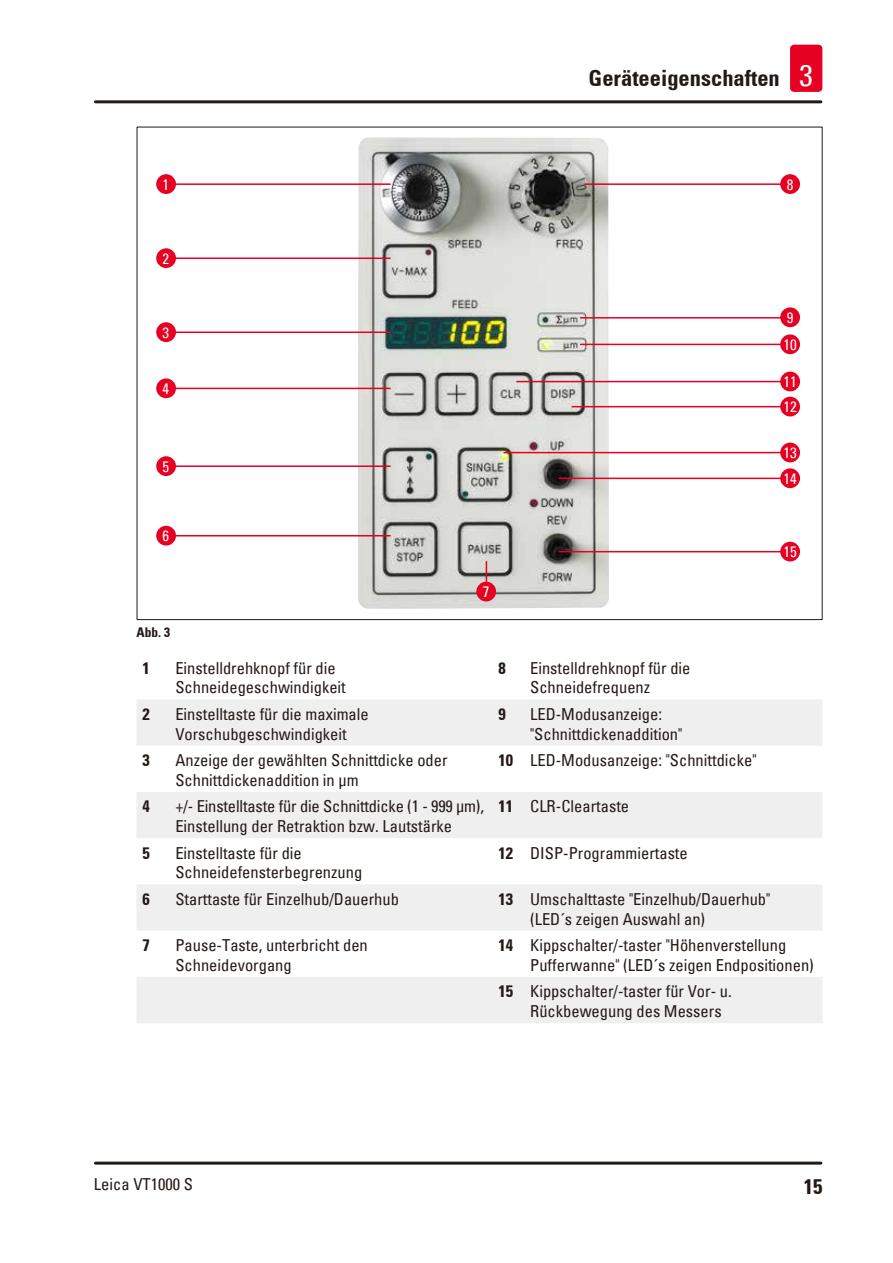
<style>
.page{position:relative;width:893px;height:1263px;background:#fff}
.page>*{position:absolute;margin:0;border:0;box-sizing:border-box;transform-origin:0 0}
.t1{font:700 condensed 22.5px "Univers";color:#231916}
.t2{font:700 condensed 21px "Univers";color:#231916}
.Table_text{font:condensed 16.5px/19.8px "Univers";color:#231916}
.Table_heading{font:700 condensed 16.5px "Univers";color:#231916}
.t3{font:condensed 15px "Univers";color:#fff}
.t4{font:700 condensed 13.5px "Univers";color:#231916}
.s1{font-weight:400;font-size:30px;color:#fff}
</style>
<div class="page">
<hr style="left:95px;top:100px;width:726px;height:3px;background:#231916">
<hr style="left:95px;top:1161px;width:726px;height:3px;background:#231916">
<div style="left:790px;top:45px;width:32px;height:47px;background:#e60021;border-radius:4px"></div>
<img style="left:356px;top:137px;width:254px;height:472px">
<div style="left:156px;top:174px;width:20px;height:20px;background:#e60021;border-radius:50%"></div>
<hr style="left:173px;top:183px;width:217px;height:2px;background:#e60021">
<div style="left:156px;top:248px;width:20px;height:20px;background:#e60021;border-radius:50%"></div>
<hr style="left:173px;top:257px;width:217px;height:2px;background:#e60021">
<div style="left:156px;top:322px;width:20px;height:20px;background:#e60021;border-radius:50%"></div>
<hr style="left:173px;top:331px;width:217px;height:2px;background:#e60021">
<div style="left:156px;top:378px;width:20px;height:20px;background:#e60021;border-radius:50%"></div>
<hr style="left:173px;top:388px;width:217px;height:1px;background:#e60021">
<div style="left:156px;top:456px;width:20px;height:20px;background:#e60021;border-radius:50%"></div>
<hr style="left:173px;top:465px;width:217px;height:2px;background:#e60021">
<div style="left:156px;top:526px;width:20px;height:19px;background:#e60021;border-radius:50%"></div>
<hr style="left:173px;top:535px;width:217px;height:1px;background:#e60021">
<div style="left:780px;top:174px;width:20px;height:20px;background:#e60021;border-radius:50%"></div>
<hr style="left:585px;top:183px;width:198px;height:2px;background:#e60021">
<div style="left:780px;top:307px;width:20px;height:20px;background:#e60021;border-radius:50%"></div>
<hr style="left:581px;top:317px;width:202px;height:2px;background:#e60021">
<div style="left:780px;top:334px;width:20px;height:20px;background:#e60021;border-radius:50%"></div>
<hr style="left:581px;top:344px;width:202px;height:1px;background:#e60021">
<div style="left:780px;top:397px;width:20px;height:19px;background:#e60021;border-radius:50%"></div>
<hr style="left:572px;top:406px;width:211px;height:1px;background:#e60021">
<div style="left:780px;top:372px;width:20px;height:19px;background:#e60021;border-radius:50%"></div>
<hr style="left:517px;top:381px;width:266px;height:1px;background:#e60021">
<div style="left:780px;top:443px;width:20px;height:19px;background:#e60021;border-radius:50%"></div>
<hr style="left:504px;top:452px;width:279px;height:1px;background:#e60021">
<div style="left:780px;top:468px;width:20px;height:20px;background:#e60021;border-radius:50%"></div>
<hr style="left:559px;top:478px;width:224px;height:1px;background:#e60021">
<div style="left:780px;top:542px;width:20px;height:19px;background:#e60021;border-radius:50%"></div>
<hr style="left:559px;top:551px;width:224px;height:1px;background:#e60021">
<div style="left:476px;top:582px;width:20px;height:19px;background:#e60021;border-radius:50%"></div>
<svg style="left:486px;top:562px;width:1px;height:20px"></svg>
<svg style="left:137px;top:700px;width:685px;height:323px;fill:#efeff0"></svg>
<p class="t3" style="left:163px;top:175px;width:8px">1</p>
<p class="t3" style="left:163px;top:249px;width:8px">2</p>
<p class="t3" style="left:163px;top:323px;width:8px">3</p>
<p class="t3" style="left:163px;top:379px;width:8px">4</p>
<p class="t3" style="left:163px;top:457px;width:8px">5</p>
<p class="t3" style="left:163px;top:526px;width:8px">6</p>
<p class="t4" style="left:136px;top:623px;width:35px">Abb. 3</p>
<p class="t3" style="left:483px;top:582px;width:8px">7</p>
<h1 class="t1" style="left:589px;top:65px;width:226px">Geräteeigenschaften <span class="s1">3</span></h1>
<p class="t3" style="left:787px;top:175px;width:8px">8</p>
<p class="t3" style="left:787px;top:308px;width:8px">9</p>
<p class="t3" style="left:783px;top:335px;width:15px">10</p>
<p class="t3" style="left:783px;top:372px;width:15px">11</p>
<p class="t3" style="left:783px;top:397px;width:15px">12</p>
<p class="t3" style="left:783px;top:443px;width:15px">13</p>
<p class="t3" style="left:783px;top:469px;width:15px">14</p>
<p class="t3" style="left:783px;top:542px;width:15px">15</p>
<p class="Table_heading" style="left:142px;top:658px;width:9px">1</p>
<p class="Table_text" style="left:175px;top:657px;width:172px">Einstelldrehknopf für die<br>Schneidegeschwindigkeit</p>
<p class="Table_heading" style="left:499px;top:658px;width:9px">8</p>
<p class="Table_text" style="left:530px;top:657px;width:162px">Einstelldrehknopf für die<br>Schneidefrequenz</p>
<p class="Table_heading" style="left:142px;top:704px;width:9px">2</p>
<p class="Table_text" style="left:175px;top:704px;width:195px">Einstelltaste für die maximale<br>Vorschubgeschwindigkeit</p>
<p class="Table_heading" style="left:499px;top:704px;width:9px">9</p>
<p class="Table_text" style="left:530px;top:704px;width:154px">LED-Modusanzeige: "Schnittdickenaddition"</p>
<p class="Table_heading" style="left:142px;top:750px;width:9px">3</p>
<p class="Table_text" style="left:175px;top:750px;width:274px">Anzeige der gewählten Schnittdicke oder<br>Schnittdickenaddition in µm</p>
<p class="Table_heading" style="left:499px;top:750px;width:16px">10</p>
<p class="Table_text" style="left:530px;top:750px;width:228px">LED-Modusanzeige: "Schnittdicke"</p>
<p class="Table_heading" style="left:142px;top:796px;width:9px">4</p>
<p class="Table_text" style="left:175px;top:796px;width:310px">+/- Einstelltaste für die Schnittdicke (1 - 999 µm),<br>Einstellung der Retraktion bzw. Lautstärke</p>
<p class="Table_heading" style="left:499px;top:796px;width:16px">11</p>
<p class="Table_text" style="left:530px;top:796px;width:100px">CLR-Cleartaste</p>
<p class="Table_heading" style="left:142px;top:843px;width:9px">5</p>
<p class="Table_text" style="left:175px;top:842px;width:188px">Einstelltaste für die<br>Schneidefensterbegrenzung</p>
<p class="Table_heading" style="left:499px;top:843px;width:16px">12</p>
<p class="Table_text" style="left:530px;top:842px;width:159px">DISP-Programmiertaste</p>
<p class="Table_heading" style="left:142px;top:889px;width:9px">6</p>
<p class="Table_text" style="left:175px;top:889px;width:225px">Starttaste für Einzelhub/Dauerhub</p>
<p class="Table_heading" style="left:499px;top:889px;width:16px">13</p>
<p class="Table_text" style="left:530px;top:889px;width:242px">Umschalttaste "Einzelhub/Dauerhub" (LED´s zeigen Auswahl an)</p>
<p class="Table_heading" style="left:142px;top:935px;width:9px">7</p>
<p class="Table_text" style="left:175px;top:935px;width:194px">Pause-Taste, unterbricht den<br>Schneidevorgang</p>
<p class="Table_heading" style="left:499px;top:935px;width:16px">14</p>
<p class="Table_text" style="left:530px;top:935px;width:285px">Kippschalter/-taster "Höhenverstellung<br>Pufferwanne" (LED´s zeigen Endpositionen)</p>
<p class="Table_heading" style="left:499px;top:981px;width:16px">15</p>
<p class="Table_text" style="left:530px;top:981px;width:203px">Kippschalter/-taster für Vor- u.<br>Rückbewegung des Messers</p>
<p class="Table_text" style="left:94px;top:1173px;width:100px">Leica VT1000 S</p>
<p class="t2" style="left:804px;top:1173px;width:20px">15</p>
</div>
